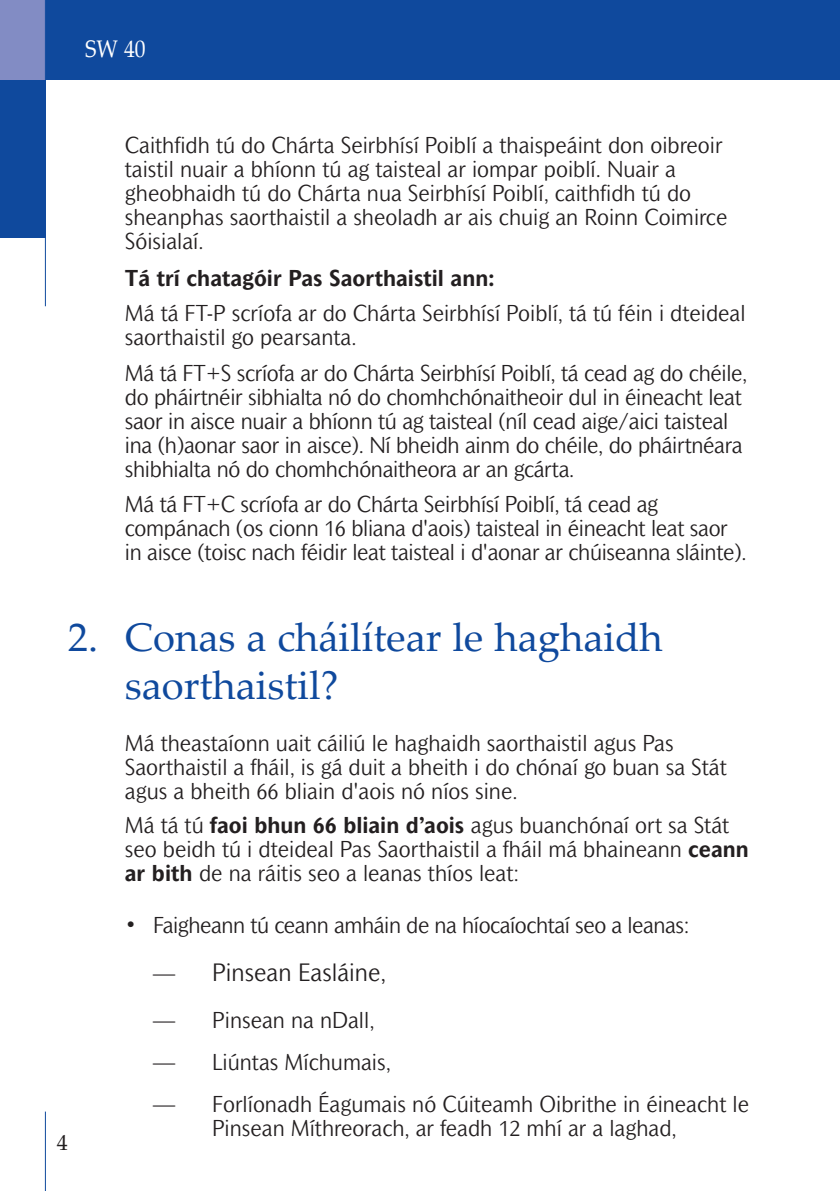
<style>
.page{position:relative;width:840px;height:1191px;background:#fff}
.page>*{position:absolute;margin:0;border:0;box-sizing:border-box;transform-origin:0 0}
.t1{font:40px/48px "Palatino Linotype";color:#0f499d}
.t2{font:300 24px "Mahsuri Sans";color:#231f20}
.t3{font:24px "Palatino Linotype";color:#fff;scale:.9 1}
.t4{font:300 22px/24px "Mahsuri Sans";color:#231f20}
.t5{font:300 22px "Mahsuri Sans";letter-spacing:-.02em;color:#231f20}
.t6{font:700 22px "Mahsuri Sans";color:#231f20}
.t7{font:22px "Palatino Linotype";color:#231f20}
.s1{font-weight:700}
.s2{font-size:24px}
.s3{font-size:22px}
</style>
<div class="page">
<div style="left:45px;top:0;width:794px;height:79px;background:#0f499d"></div>
<div style="left:0;top:79px;width:45px;height:159px;background:#0f499d"></div>
<hr style="left:45px;top:1111px;width:1px;height:80px;background:#0f499d">
<div style="left:0;top:0;width:45px;height:79px;background:#828cc4"></div>
<hr style="left:45px;top:0;width:1px;height:306px;background:#0f499d">
<p class="t3" style="left:85px;top:32px;width:69px">SW 40</p>
<p class="t4" style="left:125px;top:134px;width:603px">Caithfidh tú do Chárta Seirbhísí Poiblí a thaispeáint don oibreoir taistil nuair a bhíonn tú ag taisteal ar iompar poiblí. Nuair a gheobhaidh tú do Chárta nua Seirbhísí Poiblí, caithfidh tú do sheanphas saorthaistil a sheoladh ar ais chuig an Roinn Coimirce Sóisialaí.</p>
<p class="t6" style="left:125px;top:270px;width:371px">Tá trí chatagóir Pas Saorthaistil ann:</p>
<p class="t4" style="left:125px;top:303px;width:622px">Má tá FT-P scríofa ar do Chárta Seirbhísí Poiblí, tá tú féin i dteideal saorthaistil go pearsanta.</p>
<p class="t4" style="left:125px;top:362px;width:623px">Má tá FT+S scríofa ar do Chárta Seirbhísí Poiblí, tá cead ag do chéile, do pháirtnéir sibhialta nó do chomhchónaitheoir dul in éineacht leat saor in aisce nuair a bhíonn tú ag taisteal (níl cead aige/aici taisteal ina (h)aonar saor in aisce). Ní bheidh ainm do chéile, do pháirtnéara shibhialta nó do chomhchónaitheora ar an gcárta.</p>
<p class="t4" style="left:125px;top:494px;width:623px">Má tá FT+C scríofa ar do Chárta Seirbhísí Poiblí, tá cead ag compánach (os cionn 16 bliana d'aois) taisteal in éineacht leat saor in aisce (toisc nach féidir leat taisteal i d'aonar ar chúiseanna sláinte).</p>
<h1 class="t1" style="left:125px;top:612px;width:539px;text-indent:-57px">2. Conas a cháilítear le haghaidh saorthaistil?</h1>
<p class="t4" style="left:125px;top:733px;width:603px">Má theastaíonn uait cáiliú le haghaidh saorthaistil agus Pas<br>Saorthaistil a fháil, is gá duit a bheith i do chónaí go buan sa Stát agus a bheith 66 bliain d'aois nó níos sine.</p>
<p class="t4" style="left:125px;top:815px;width:625px">Má tá tú <span class="s1">faoi bhun 66 bliain d’aois</span> agus buanchónaí ort sa Stát seo beidh tú i dteideal Pas Saorthaistil a fháil má bhaineann <span class="s1">ceann ar bith</span> de na ráitis seo a leanas thíos leat:</p>
<p class="t5" style="left:125px;top:916px;width:565px"><span class="s2">•</span> Faigheann tú ceann amháin de na híocaíochtaí seo a leanas:</p>
<p class="t2" style="left:153px;top:963px;width:234px"><span class="s3">—</span> Pinsean Easláine,</p>
<p class="t4" style="left:153px;top:1009px;width:223px">— Pinsean na nDall,</p>
<p class="t4" style="left:153px;top:1051px;width:239px">— Liúntas Míchumais,</p>
<p class="t4" style="left:212px;top:1093px;width:538px;text-indent:-59px">— Forlíonadh Éagumais nó Cúiteamh Oibrithe in éineacht le<br>Pinsean Míthreorach, ar feadh 12 mhí ar a laghad,</p>
<p class="t7" style="left:57px;top:1127px;width:12px">4</p>
</div>
